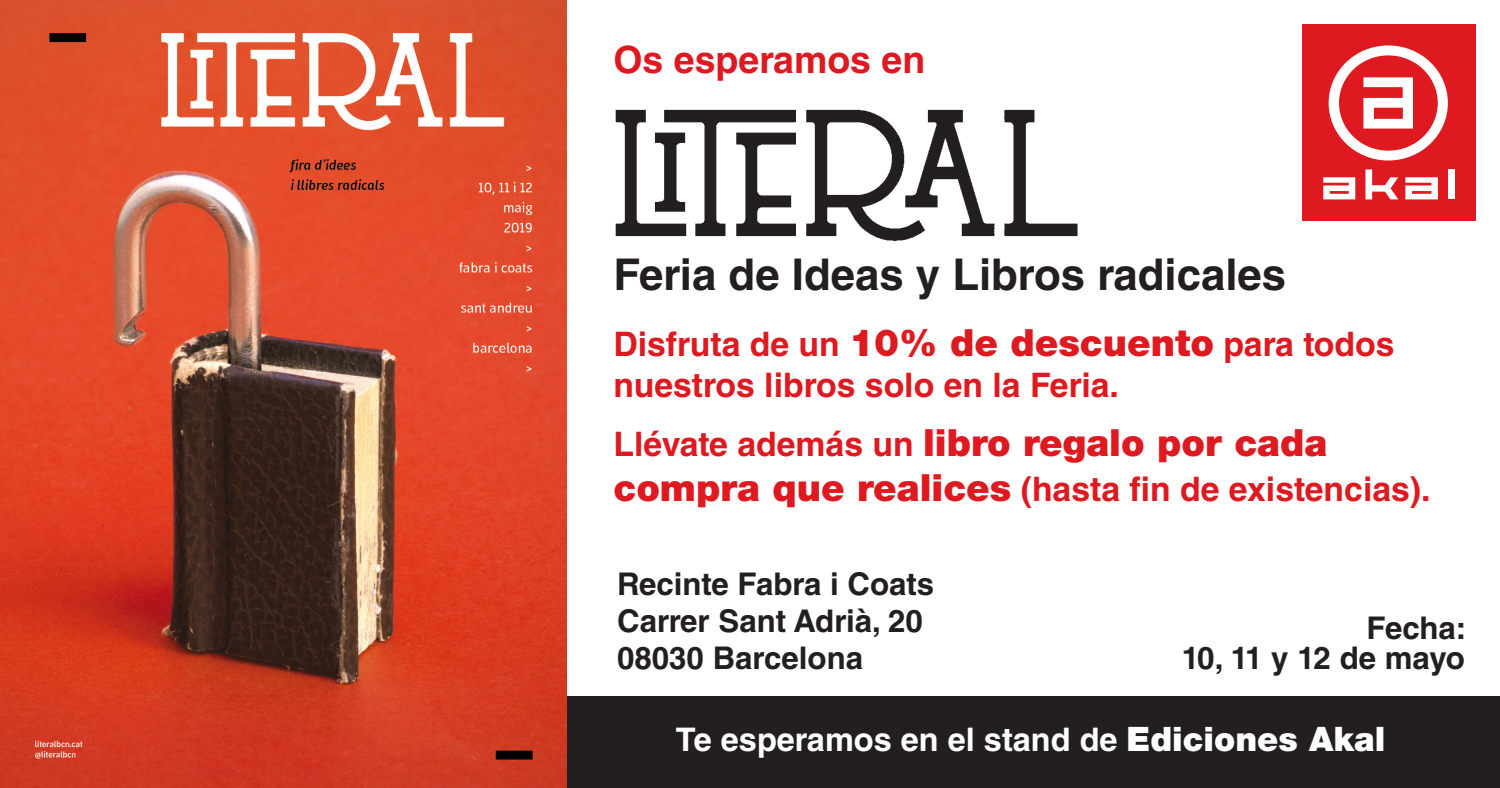
<style>
.page{position:relative;width:1500px;height:788px;background:#fff}
.page>*{position:absolute;margin:0;border:0;box-sizing:border-box;transform-origin:0 0}
.t1{font:700 43.75px "Helvetica LT Std";color:#231f20}
.t2{font:900 37.5px "Helvetica Neue";color:#de1920}
.t3{font:700 37.5px "Helvetica LT Std";color:#de1920}
.t4{font:700 33.75px/40.5px "Helvetica LT Std";color:#de1920}
.t5{font:700 32.5px "Helvetica LT Std";color:#fff}
.t6{font:700 31.25px "Helvetica LT Std";color:#231f20}
.t7{font:700 31.25px/30px "Helvetica LT Std";letter-spacing:-.02em;color:#231f20;text-align:right}
.s1{font-family:"Helvetica Neue";font-weight:900;font-size:37.5px}
.s2{font-family:"Helvetica LT Std";font-weight:700;font-size:33.75px}
.s3{font-family:"Helvetica Neue";font-weight:900;font-size:33.75px}
</style>
<div class="page">
<div style="left:535px;top:696px;width:965px;height:92px;background:#231f20"></div>
<img style="left:615px;top:109px;width:463px;height:132px">
<div style="left:1302px;top:24px;width:174px;height:197px;background:#de1920"></div>
<svg style="left:1323px;top:177px;width:32px;height:22px"></svg>
<svg style="left:1365px;top:169px;width:33px;height:30px"></svg>
<svg style="left:1405px;top:177px;width:33px;height:22px"></svg>
<div style="left:1448px;top:169px;width:7px;height:30px;background:#fff"></div>
<svg style="left:1329px;top:45px;width:119px;height:115px"></svg>
<img style="left:0;top:0;width:567px;height:788px">
<p class="t3" style="left:613px;top:37px;width:313px">Os esperamos en</p>
<p class="t1" style="left:613px;top:248px;width:674px">Feria de Ideas y Libros radicales</p>
<p class="t4" style="left:613px;top:324px;width:783px">Disfruta de un <span class="s1">10% de descuento</span> para todos nuestros libros solo en la Feria.</p>
<p class="t2" style="left:613px;top:420px;width:715px"><span class="s2">Llévate además un</span> libro regalo por cada</p>
<p class="t4" style="left:613px;top:468px;width:819px"><span class="s1">compra que realices</span> (hasta fin de existencias).</p>
<p class="t6" style="left:617px;top:565px;width:319px">Recinte Fabra i Coats</p>
<p class="t6" style="left:617px;top:602px;width:307px">Carrer Sant Adrià, 20</p>
<p class="t6" style="left:617px;top:639px;width:248px">08030 Barcelona</p>
<p class="t7" style="left:1182px;top:612px;width:286px">Fecha:<br>10, 11 y 12 de mayo</p>
<p class="t5" style="left:676px;top:720px;width:711px">Te esperamos en el stand de <span class="s3">Ediciones Akal</span></p>
</div>
